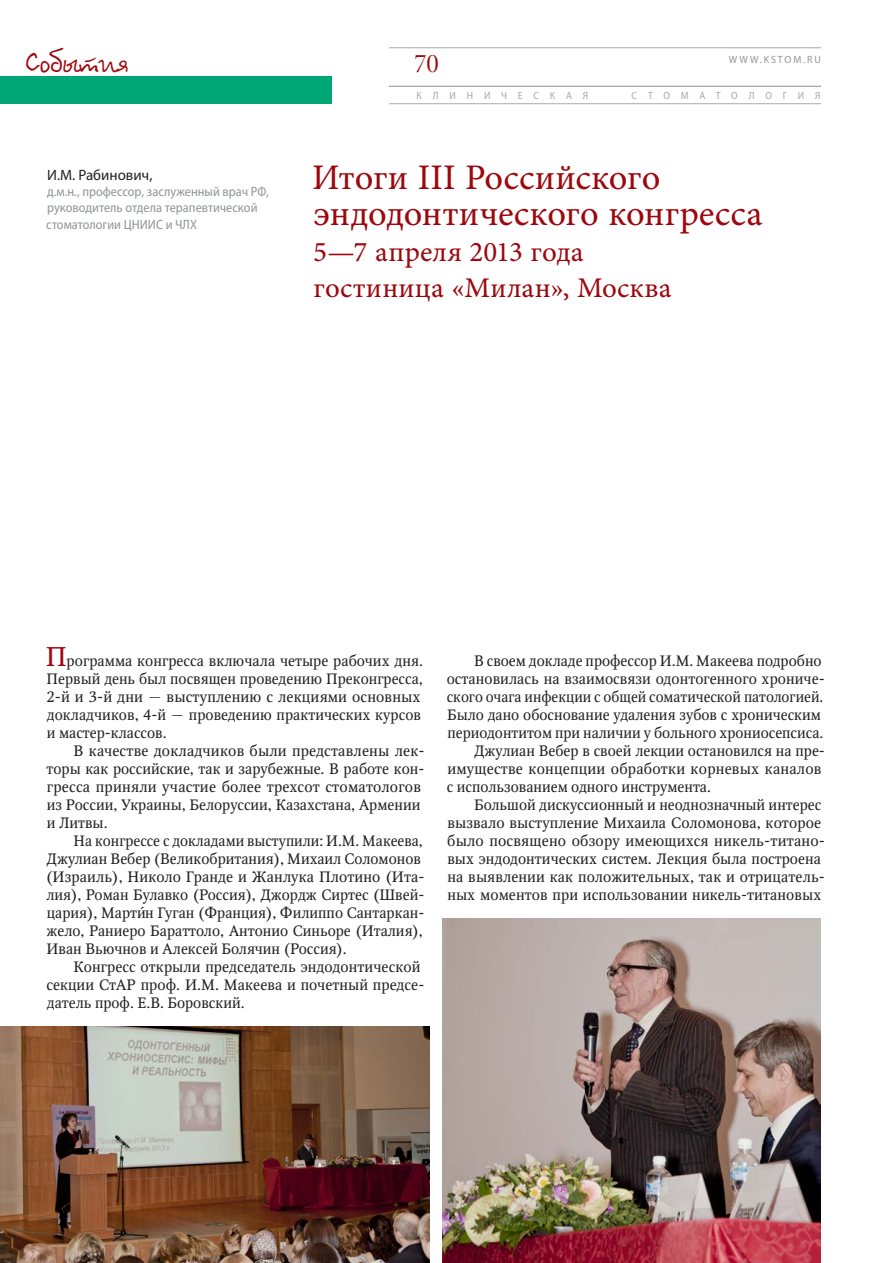
<style>
.page{position:relative;width:893px;height:1263px;background:#fff}
.page>*{position:absolute;margin:0;border:0;box-sizing:border-box;transform-origin:0 0}
.t1{font:36px/36px "Minion Pro Capt";color:#9d070d}
.t2{font:30px "Betina Script";letter-spacing:-.025em;color:#9d070d}
.t3{font:28.5px/36px "Minion Pro Capt";letter-spacing:.005em;color:#9d070d}
.t4{font:27px "Minion Pro Disp";color:#9d070d}
.t5{font:15px/18px "Octava";color:#231f20}
.t6{font:15px "Myriad Pro";color:#231f20}
.t7{font:semi-condensed 13.5px/16.2px "Myriad Pro";color:#939598}
.t8{font:semi-condensed 10.5px "Myriad Pro";letter-spacing:1.01em;color:#a8a9ad}
.t9{font:10.5px "Myriad Pro";letter-spacing:.195em;color:#939598;scale:.95 1}
.s1{font-size:27px;color:#9d070d}
</style>
<div class="page">
<hr style="left:389px;top:48px;width:432px;height:1px;background:#a8a9ad">
<div style="left:0;top:76px;width:332px;height:28px;background:#00a776"></div>
<hr style="left:389px;top:86px;width:432px;height:1px;background:#a8a9ad">
<hr style="left:389px;top:103px;width:432px;height:1px;background:#a8a9ad">
<img style="left:0;top:1026px;width:429px;height:237px">
<img style="left:443px;top:918px;width:378px;height:345px">
<h2 class="t2" style="left:24px;top:44px;width:107px">События</h2>
<p class="t6" style="left:47px;top:166px;width:107px">И.М. Рабинович,</p>
<p class="t7" style="left:46px;top:183px;width:224px">д.м.н., профессор, заслуженный врач РФ, руководитель отдела терапевтической стоматологии ЦНИИС и ЧЛХ</p>
<h3 class="t4" style="left:414px;top:47px;width:26px">70</h3>
<p class="t8" style="left:416px;top:89px;width:173px">КЛИНИЧЕСКАЯ</p>
<p class="t8" style="left:631px;top:89px;width:191px">СТОМАТОЛОГИЯ</p>
<p class="t9" style="left:729px;top:53px;width:98px">WWW.kSTOM.RU</p>
<h1 class="t1" style="left:312px;top:160px;width:452px">Итоги III Российского эндодонтического конгресса</h1>
<h3 class="t3" style="left:313px;top:234px;width:360px">5—7 апреля 2013 года гостиница «Милан», Москва</h3>
<p class="t5" style="left:46px;top:652px;width:379px"><span class="s1">П</span>рограмма конгресса включала четыре рабочих дня.<br>Первый день был посвящен проведению Преконгресса, 2-й и 3-й дни — выступлению с лекциями основных докладчиков, 4-й — проведению практических курсов и мастер-классов.</p>
<p class="t5" style="left:47px;top:742px;width:379px;text-indent:27px">В качестве докладчиков были представлены лек&shy;торы как российские, так и зарубежные. В работе кон&shy;гресса приняли участие более трехсот стоматологов из России, Украины, Белоруссии, Казахстана, Армении и Литвы.</p>
<p class="t5" style="left:46px;top:832px;width:380px;text-indent:28px">На конгрессе с докладами выступили: И.М. Макеева, Джулиан Вебер (Великобритания), Михаил Соломонов (Израиль), Николо Гранде и Жанлука Плотино (Ита&shy;лия), Роман Булавко (Россия), Джордж Сиртес (Швей&shy;цария), Марти´н Гуган (Франция), Филиппо Сантаркан&shy;жело, Раниеро Бараттоло, Антонио Синьоре (Италия), Иван Вьючнов и Алексей Болячин (Россия).</p>
<p class="t5" style="left:46px;top:958px;width:380px;text-indent:27px">Конгресс открыли председатель эндодонтической секции СтАР проф. И.М. Макеева и почетный предсе&shy;датель проф. Е.В. Боровский.</p>
<p class="t5" style="left:474px;top:652px;width:349px">В своем докладе профессор И.М. Макеева подробно</p>
<p class="t5" style="left:447px;top:670px;width:380px">остановилась на взаимосвязи одонтогенного хрониче-</p>
<p class="t5" style="left:447px;top:688px;width:378px">ского очага инфекции с общей соматической патологией.</p>
<p class="t5" style="left:447px;top:706px;width:375px">Было дано обоснование удаления зубов с хроническим</p>
<p class="t5" style="left:447px;top:724px;width:377px">периодонтитом при наличии у больного хрониосепсиса.</p>
<p class="t5" style="left:474px;top:742px;width:352px">Джулиан Вебер в своей лекции остановился на пре-</p>
<p class="t5" style="left:447px;top:760px;width:376px">имуществе концепции обработки корневых каналов</p>
<p class="t5" style="left:447px;top:778px;width:266px">с использованием одного инструмента.</p>
<p class="t5" style="left:474px;top:796px;width:349px">Большой дискуссионный и неоднозначный интерес</p>
<p class="t5" style="left:447px;top:814px;width:375px">вызвало выступление Михаила Соломонова, которое</p>
<p class="t5" style="left:447px;top:832px;width:379px">было посвящено обзору имеющихся никель-титано-</p>
<p class="t5" style="left:447px;top:850px;width:375px">вых эндодонтических систем. Лекция была построена</p>
<p class="t5" style="left:447px;top:868px;width:379px">на выявлении как положительных, так и отрицатель-</p>
<p class="t5" style="left:447px;top:886px;width:375px">ных моментов при использовании никель-титановых</p>
</div>
